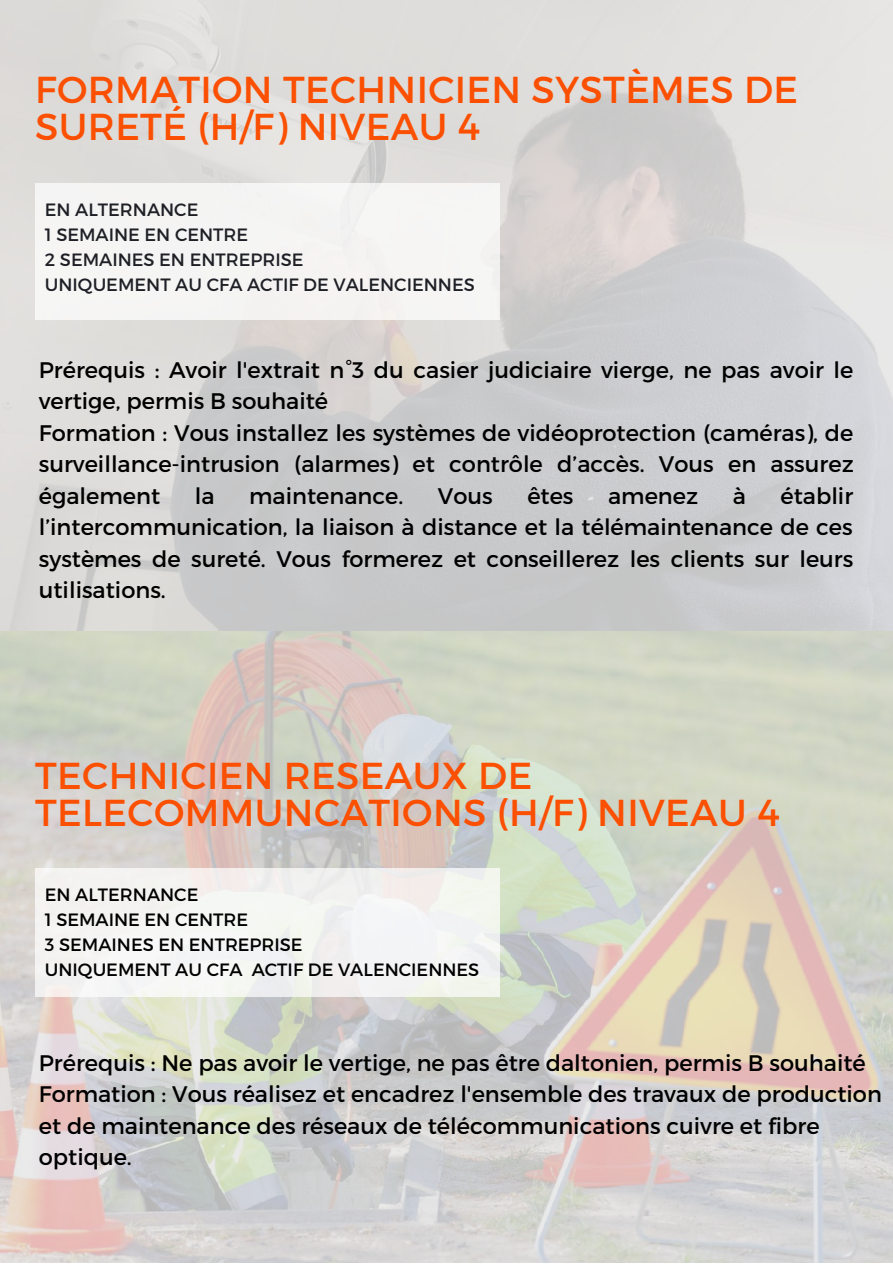
<style>
.page{position:relative;width:893px;height:1264px;background:#fff}
.page>*{position:absolute;margin:0;border:0;box-sizing:border-box;transform-origin:0 0}
.t1{font:37.5px/37px "Montserrat";letter-spacing:.01em;color:#fb4f01}
.t2{font:22.5px/31.5px "Montserrat";color:#000}
.t3{font:17.85px/24.8px "Montserrat";color:#1e2026}
.t4{font:17.85px/24.8px "Montserrat";color:#000}
</style>
<div class="page">
<img style="left:0;top:0;width:892px;height:1261px">
<div style="left:35px;top:183px;width:464px;height:136px;background:#f5f5f4"></div>
<div style="left:35px;top:868px;width:464px;height:129px;background:#f4f4f2"></div>
<h1 class="t1" style="left:35px;top:69px;width:764px">FORMATION TECHNICIEN SYSTÈMES DE<br>SURETÉ (H/F) NIVEAU 4</h1>
<p class="t3" style="left:45px;top:197px;width:431px">EN ALTERNANCE<br>1 SEMAINE EN CENTRE<br>2 SEMAINES EN ENTREPRISE<br>UNIQUEMENT AU CFA ACTIF DE VALENCIENNES</p>
<p class="t2" style="left:39px;top:353px;width:816px">Prérequis : Avoir l'extrait n°3 du casier judiciaire vierge, ne pas avoir le vertige, permis B souhaité<br>Formation : Vous installez les systèmes de vidéoprotection (caméras), de surveillance-intrusion (alarmes) et contrôle d’accès. Vous en assurez également</p>
<p class="t2" style="left:195px;top:478px;width:21px">la</p>
<p class="t2" style="left:249px;top:478px;width:156px">maintenance.</p>
<p class="t2" style="left:438px;top:478px;width:56px">Vous</p>
<p class="t2" style="left:527px;top:478px;width:48px">êtes</p>
<p class="t2" style="left:608px;top:478px;width:92px">amenez</p>
<p class="t2" style="left:732px;top:478px;width:15px">à</p>
<p class="t2" style="left:39px;top:478px;width:816px;text-align:justify;text-indent:741px">établir l’intercommunication, la liaison à distance et la télémaintenance de ces systèmes de sureté. Vous formerez et conseillerez les clients sur leurs utilisations.</p>
<h1 class="t1" style="left:35px;top:754px;width:746px">TECHNICIEN RESEAUX DE<br>TELECOMMUNCATIONS (H/F) NIVEAU 4</h1>
<p class="t4" style="left:45px;top:881px;width:436px">EN ALTERNANCE<br>1 SEMAINE EN CENTRE<br>3 SEMAINES EN ENTREPRISE<br>UNIQUEMENT AU CFA ACTIF DE VALENCIENNES</p>
<p class="t2" style="left:39px;top:1045px;width:844px">Prérequis : Ne pas avoir le vertige, ne pas être daltonien, permis B souhaité Formation : Vous réalisez et encadrez l'ensemble des travaux de production et de maintenance des réseaux de télécommunications cuivre et fibre optique.</p>
</div>
